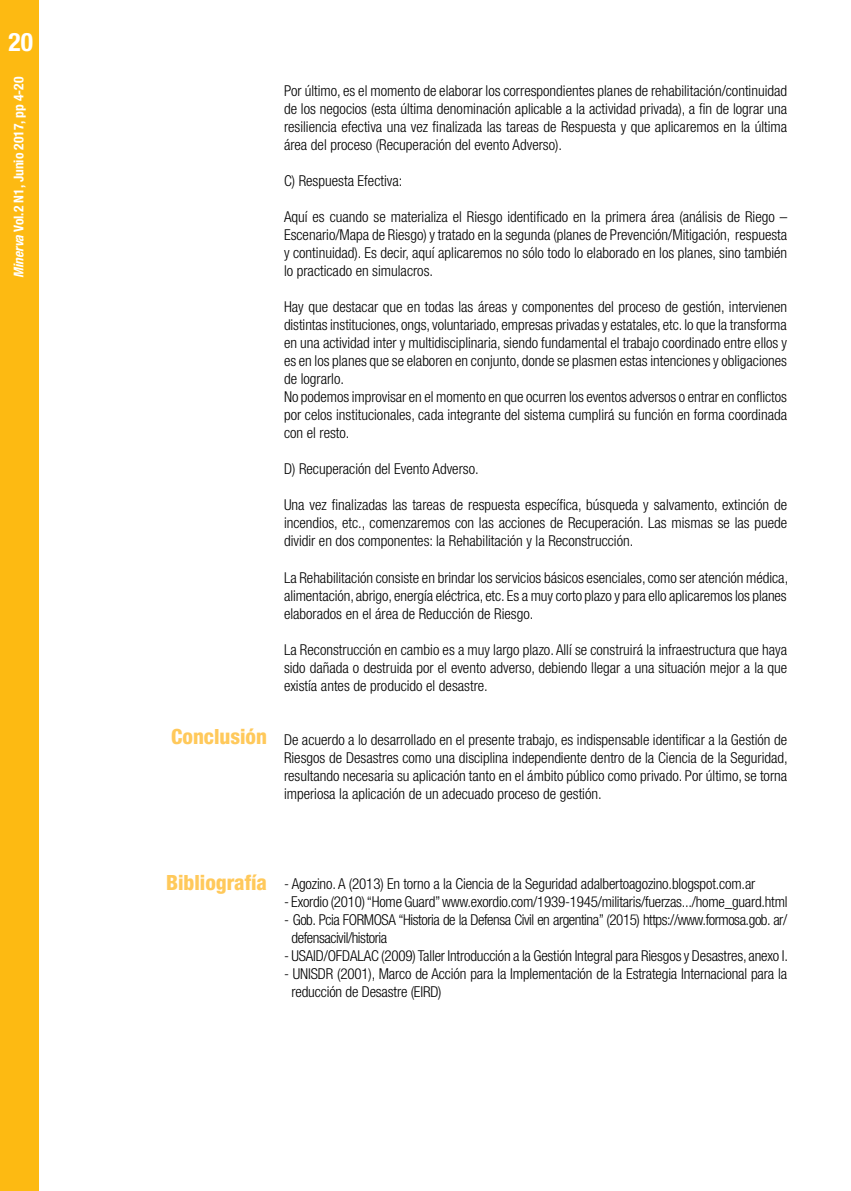
<style>
.page{position:relative;width:851px;height:1191px;background:#fff}
.page>*{position:absolute;margin:0;border:0;box-sizing:border-box;transform-origin:0 0}
.t1{font:700 condensed 25.5px "Helvetica Neue LT Std";color:#fff}
.t2{font:800 condensed 21px "Helvetica Neue LT Std";color:#ffc95b}
.t3{font:300 condensed 15px/18px "Helvetica Neue LT Std";color:#000;text-align:justify}
.t4{font:300 condensed 15px/18px "Helvetica Neue LT Std";letter-spacing:-.03em;color:#000}
.t5{font:700 condensed 13.5px "Helvetica Neue LT Std";color:#fff}
.s1{font-style:italic}
</style>
<div class="page">
<div style="left:0;top:0;width:38px;height:1191px;background:#fdba12"></div>
<h1 class="t1" style="left:9px;top:26px;width:26px">20</h1>
<p class="t5" style="left:10px;top:278px;width:203px;rotate:-90deg"><span class="s1">Minerva</span> Vol.2 N1, Junio 2017, pp 4-20</p>
<h2 class="t2" style="left:171px;top:724px;width:97px">Conclusión</h2>
<p class="t3" style="left:284px;top:82px;width:504px">Por último, es el momento de elaborar los correspondientes planes de rehabilitación/continuidad de los negocios (esta última denominación aplicable a la actividad privada), a fin de lograr una resiliencia efectiva una vez finalizada las tareas de Respuesta y que aplicaremos en la última área del proceso (Recuperación del evento Adverso).</p>
<p class="t3" style="left:284px;top:172px;width:120px">C) Respuesta Efectiva:</p>
<p class="t3" style="left:284px;top:208px;width:504px">Aquí es cuando se materializa el Riesgo identificado en la primera área (análisis de Riego – Escenario/Mapa de Riesgo) y tratado en la segunda (planes de Prevención/Mitigación, respuesta y continuidad). Es decir, aquí aplicaremos no sólo todo lo elaborado en los planes, sino también lo practicado en simulacros.</p>
<p class="t3" style="left:284px;top:298px;width:504px;text-align:left">Hay que destacar que en todas las áreas y componentes del proceso de gestión, intervienen distintas instituciones, ongs, voluntariado, empresas privadas y estatales, etc. lo que la transforma en una actividad inter y multidisciplinaria, siendo fundamental el trabajo coordinado entre ellos y es en los planes que se elaboren en conjunto, donde se plasmen estas intenciones y obligaciones de lograrlo.<br>No podemos improvisar en el momento en que ocurren los eventos adversos o entrar en conflictos por celos institucionales, cada integrante del sistema cumplirá su función en forma coordinada con el resto.</p>
<p class="t3" style="left:284px;top:460px;width:196px">D) Recuperación del Evento Adverso.</p>
<p class="t3" style="left:284px;top:496px;width:504px">Una vez finalizadas las tareas de respuesta específica, búsqueda y salvamento, extinción de incendios, etc., comenzaremos con las acciones de Recuperación. Las mismas se las puede dividir en dos componentes: la Rehabilitación y la Reconstrucción.</p>
<p class="t3" style="left:284px;top:568px;width:505px">La Rehabilitación consiste en brindar los servicios básicos esenciales, como ser atención médica, alimentación, abrigo, energía eléctrica, etc. Es a muy corto plazo y para ello aplicaremos los planes elaborados en el área de Reducción de Riesgo.</p>
<p class="t3" style="left:284px;top:640px;width:504px">La Reconstrucción en cambio es a muy largo plazo. Allí se construirá la infraestructura que haya sido dañada o destruida por el evento adverso, debiendo llegar a una situación mejor a la que existía antes de producido el desastre.</p>
<p class="t3" style="left:284px;top:730px;width:505px">De acuerdo a lo desarrollado en el presente trabajo, es indispensable identificar a la Gestión de Riesgos de Desastres como una disciplina independiente dentro de la Ciencia de la Seguridad, resultando necesaria su aplicación tanto en el ámbito público como privado. Por último, se torna imperiosa la aplicación de un adecuado proceso de gestión.</p>
<h2 class="t2" style="left:166px;top:869px;width:102px">Bibliografía</h2>
<p class="t3" style="left:284px;top:874px;width:473px">- Agozino. A (2013) En torno a la Ciencia de la Seguridad adalbertoagozino.blogspot.com.ar</p>
<p class="t3" style="left:284px;top:892px;width:505px">- Exordio (2010) “Home Guard” www.exordio.com/1939-1945/militaris/fuerzas.../home_guard.html</p>
<p class="t4" style="left:291px;top:910px;width:497px;text-indent:-8px">- Gob. Pcia FORMOSA “Historia de la Defensa Civil en argentina” (2015) https://www.formosa.gob. ar/ defensacivil/historia</p>
<p class="t3" style="left:284px;top:946px;width:505px">- USAID/OFDALAC (2009) Taller Introducción a la Gestión Integral para Riesgos y Desastres, anexo I.</p>
<p class="t3" style="left:291px;top:964px;width:497px;text-indent:-8px">- UNISDR (2001), Marco de Acción para la Implementación de la Estrategia Internacional para la reducción de Desastre (EIRD)</p>
</div>
